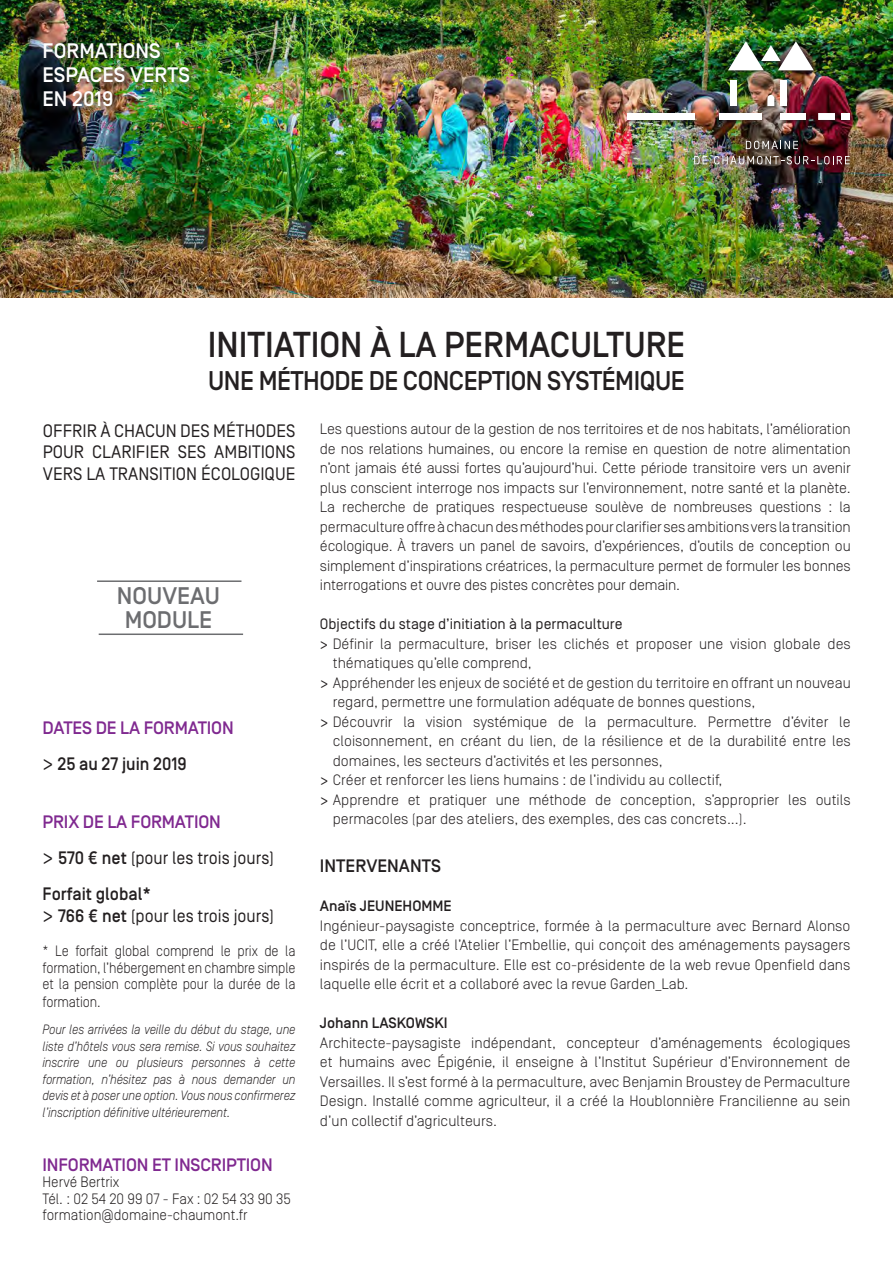
<style>
.page{position:relative;width:893px;height:1263px;background:#fff}
.page>*{position:absolute;margin:0;border:0;box-sizing:border-box;transform-origin:0 0}
.t1{font:500 36px "Simplon BP";color:#231f20;scale:.95 1}
.t2{font:500 27px "Simplon BP";letter-spacing:-.02em;color:#231f20;scale:.95 1}
.Bodie{font:500 24px/24px "Simplon BP";color:#6c6d70;text-align:center}
.Txt-general{font:500 21px "Simplon BP";color:#fff}
.Bodie-2{font:18px/21.6px "Simplon BP Regular";color:#231f20;text-align:justify}
.t3{font:500 18px "Simplon BP";letter-spacing:-.01em;color:#802990}
.Bodie-3{font:18px "Simplon BP Regular";color:#231f20;scale:.95 1}
.Bodie-4{font:500 18px "Simplon BP";color:#231f20;scale:.95 1}
.Bodie-5{font:500 18px "Simplon BP";color:#231f20}
.Bodie-6{font:300 15px/19.5px "Simplon BP";color:#231f20;text-align:justify}
.Bodie-7{font:300 15px/16.5px "Simplon BP";color:#231f20;text-align:justify;scale:.9 1}
.Bodie-8{font:300 15px/16.5px "Simplon BP";color:#231f20;scale:.95 1}
.t4{font:15px "Simplon BP Regular";color:#231f20}
.Bodie-9{font:500 15px "Simplon BP";color:#231f20}
.Bodie-10{font:italic 300 13.5px/16.5px "Simplon BP";letter-spacing:-.01em;color:#231f20;text-align:justify;scale:.9 1}
.s1{font-family:"Simplon BP Regular";font-weight:400}
.s2{font-family:"Simplon BP Regular";font-weight:400;font-size:21px}
.s3{font-size:21px}
.s4{font-family:"Simplon BP";font-weight:500}
</style>
<div class="page">
<img style="left:0;top:0;width:893px;height:298px">
<div style="left:626px;top:41px;width:227px;height:127px;background:#231f20;opacity:.5"></div>
<img style="left:728px;top:41px;width:86px;height:29px">
<div style="left:627px;top:113px;width:67px;height:7px;background:#fff"></div>
<div style="left:780px;top:81px;width:7px;height:25px;background:#fff"></div>
<div style="left:780px;top:113px;width:26px;height:7px;background:#fff"></div>
<div style="left:841px;top:113px;width:9px;height:7px;background:#fff"></div>
<svg style="left:818px;top:113px;width:17px;height:7px"></svg>
<div style="left:719px;top:113px;width:42px;height:7px;background:#fff"></div>
<div style="left:730px;top:81px;width:7px;height:25px;background:#fff"></div>
<svg style="left:767px;top:95px;width:7px;height:11px"></svg>
<svg style="left:746px;top:141px;width:52px;height:8px"></svg>
<svg style="left:694px;top:156px;width:13px;height:8px"></svg>
<svg style="left:714px;top:156px;width:136px;height:8px"></svg>
<div style="left:42px;top:42px;width:154px;height:72px;background:#231f20;opacity:.75"></div>
<hr style="left:97px;top:580px;width:144px;height:2px;background:#6c6d70">
<hr style="left:99px;top:633px;width:144px;height:2px;background:#6c6d70">
<p class="Txt-general" style="left:43px;top:39px;width:120px">FORMATIONS</p>
<p class="Txt-general" style="left:43px;top:63px;width:149px">ESPACES VERTS</p>
<p class="Txt-general" style="left:43px;top:87px;width:72px">EN 2019</p>
<p class="t1" style="left:208px;top:324px;width:504px">INITIATION À LA PERMACULTURE</p>
<p class="t2" style="left:208px;top:365px;width:503px">UNE MÉTHODE DE CONCEPTION SYSTÉMIQUE</p>
<p class="Bodie-2" style="left:43px;top:420px;width:254px">OFFRIR À CHACUN DES MÉTHODES POUR CLARIFIER SES AMBITIONS VERS LA TRANSITION ÉCOLOGIQUE</p>
<p class="Bodie-6" style="left:320px;top:419px;width:532px">Les questions autour de la gestion de nos territoires et de nos habitats, l’amélioration de nos relations humaines, ou encore la remise en question de notre alimentation n’ont jamais été aussi fortes qu’aujourd’hui. Cette période transitoire vers un avenir plus conscient interroge nos impacts sur l’environnement, notre santé et la planète.<br>La recherche de pratiques respectueuse soulève de nombreuses questions : la permaculture offre à chacun des méthodes pour clarifier ses ambitions vers la transition écologique. À travers un panel de savoirs, d’expériences, d’outils de conception ou simplement d’inspirations créatrices, la permaculture permet de formuler les bonnes interrogations et ouvre des pistes concrètes pour demain.</p>
<p class="t4" style="left:320px;top:615px;width:304px">Objectifs du stage d’initiation à la permaculture</p>
<p class="Bodie-6" style="left:333px;top:634px;width:519px;text-indent:-13px"><span class="s1">&gt;</span> Définir la permaculture, briser les clichés et proposer une vision globale des thématiques qu’elle comprend,</p>
<p class="Bodie-6" style="left:333px;top:673px;width:520px;text-indent:-13px"><span class="s1">&gt;</span> Appréhender les enjeux de société et de gestion du territoire en offrant un nouveau regard, permettre une formulation adéquate de bonnes questions,</p>
<p class="Bodie-6" style="left:333px;top:712px;width:520px;text-indent:-13px"><span class="s1">&gt;</span> Découvrir la vision systémique de la permaculture. Permettre d’éviter le cloisonnement, en créant du lien, de la résilience et de la durabilité entre les domaines, les secteurs d’activités et les personnes,</p>
<p class="Bodie-6" style="left:320px;top:770px;width:404px"><span class="s1">&gt;</span> Créer et renforcer les liens humains : de l’individu au collectif,</p>
<p class="Bodie-6" style="left:333px;top:790px;width:519px;text-indent:-13px"><span class="s1">&gt;</span> Apprendre et pratiquer une méthode de conception, s’approprier les outils permacoles (par des ateliers, des exemples, des cas concrets...).</p>
<p class="Bodie-5" style="left:320px;top:855px;width:123px">INTERVENANTS</p>
<p class="Bodie-9" style="left:320px;top:897px;width:133px">Anaïs JEUNEHOMME</p>
<p class="Bodie-6" style="left:320px;top:915px;width:532px">Ingénieur-paysagiste conceptrice, formée à la permaculture avec Bernard Alonso de l’UCIT, elle a créé l’Atelier l’Embellie, qui conçoit des aménagements paysagers inspirés de la permaculture. Elle est co-présidente de la web revue Openfield dans laquelle elle écrit et a collaboré avec la revue Garden_Lab.</p>
<p class="Bodie-9" style="left:320px;top:1014px;width:129px">Johann LASKOWSKI</p>
<p class="Bodie-6" style="left:320px;top:1032px;width:532px">Architecte-paysagiste indépendant, concepteur d’aménagements écologiques et humains avec Épigénie, il enseigne à l’Institut Supérieur d’Environnement de Versailles. Il s’est formé à la permaculture, avec Benjamin Broustey de Permaculture Design. Installé comme agriculteur, il a créé la Houblonnière Francilienne au sein d’un collectif d’agriculteurs.</p>
<p class="Bodie" style="left:117px;top:584px;width:104px">NOUVEAU<br>MODULE</p>
<p class="t3" style="left:43px;top:717px;width:193px">DATES DE LA FORMATION</p>
<p class="Bodie-4" style="left:43px;top:753px;width:153px"><span class="s2">&gt;</span> 25 au 27 juin 2019</p>
<p class="t3" style="left:43px;top:811px;width:180px">PRIX DE LA FORMATION</p>
<p class="Bodie-3" style="left:43px;top:847px;width:245px"><span class="s3">&gt;</span> <span class="s4">570 € net</span> (pour les trois jours)</p>
<p class="Bodie-4" style="left:43px;top:883px;width:116px">Forfait global*</p>
<p class="Bodie-3" style="left:43px;top:905px;width:245px"><span class="s3">&gt;</span> <span class="s4">766 € net</span> (pour les trois jours)</p>
<p class="Bodie-7" style="left:43px;top:943px;width:283px">* Le forfait global comprend le prix de la formation, l’hébergement en chambre simple et la pension complète pour la durée de la</p>
<p class="Bodie-7" style="left:43px;top:994px;width:66px">formation.</p>
<p class="Bodie-10" style="left:43px;top:1021px;width:283px">Pour les arrivées la veille du début du stage, une liste d’hôtels vous sera remise. Si vous souhaitez inscrire une ou plusieurs personnes à cette formation, n’hésitez pas à nous demander un devis et à poser une option. Vous nous confirmerez l’inscription définitive ultérieurement.</p>
<p class="t3" style="left:43px;top:1154px;width:232px">INFORMATION ET INSCRIPTION</p>
<p class="Bodie-8" style="left:43px;top:1174px;width:263px">Hervé Bertrix<br>Tél. : 02 54 20 99 07 - Fax : 02 54 33 90 35 formation@domaine-chaumont.fr</p>
</div>
